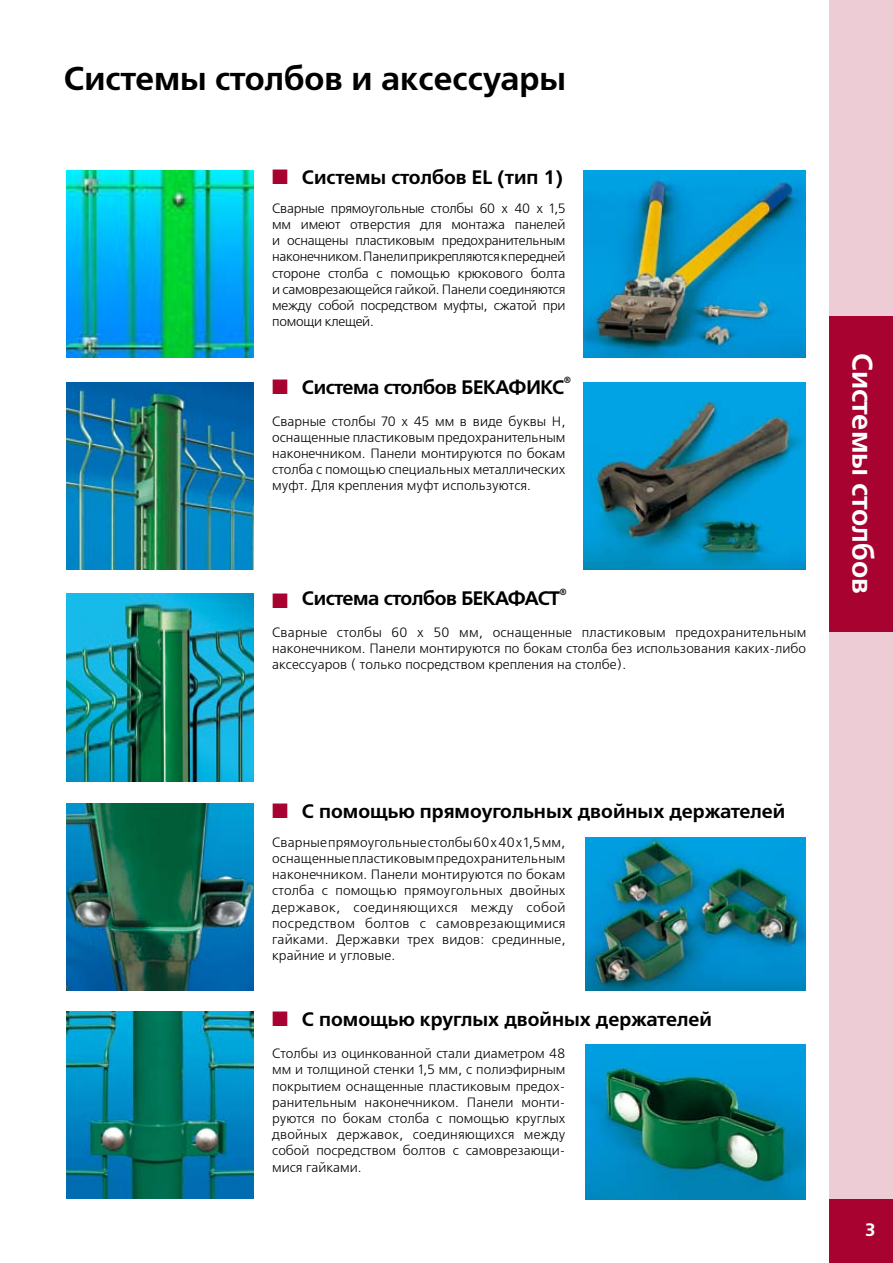
<style>
.page{position:relative;width:893px;height:1263px;background:#fff}
.page>*{position:absolute;margin:0;border:0;box-sizing:border-box;transform-origin:0 0}
.t1{font:33px "Free Set Demi Bold C";color:#000}
.t2{font:28.5px "Free Set Demi Bold C";color:#fff}
.t3{font:19.5px "Free Set Demi Bold C";color:#000}
.t4{font:19.5px "Free Set Demi Bold C";letter-spacing:-.02em;color:#000}
.t5{font:19.5px "Free Set Demi Bold C";letter-spacing:-.03em;color:#000}
.t6{font:18px "Free Set Demi Bold C";color:#fff}
.t7{font:13.5px/16.2px "Free Set C";color:#000;text-align:justify}
.t8{font:9px "Free Set Demi Bold C";color:#000}
.s1{color:#a80230}
</style>
<div class="page">
<div style="left:829px;top:0;width:64px;height:1263px;background:#eeccd6"></div>
<div style="left:829px;top:316px;width:64px;height:315px;background:#a80230"></div>
<div style="left:829px;top:1199px;width:64px;height:64px;background:#a80230"></div>
<img style="left:66px;top:170px;width:187px;height:187px">
<img style="left:66px;top:383px;width:187px;height:187px">
<img style="left:66px;top:594px;width:187px;height:187px">
<img style="left:66px;top:803px;width:187px;height:188px">
<img style="left:66px;top:1012px;width:187px;height:187px">
<img style="left:585px;top:837px;width:221px;height:154px">
<img style="left:585px;top:1044px;width:221px;height:155px">
<img style="left:584px;top:170px;width:222px;height:187px">
<img style="left:584px;top:383px;width:222px;height:187px">
<h1 class="t1" style="left:64px;top:60px;width:504px">Системы столбов и аксессуары</h1>
<h3 class="t3" style="left:272px;top:166px;width:292px"><span class="s1">■</span> Системы столбов EL (тип 1)</h3>
<p class="t7" style="left:272px;top:201px;width:295px">Сварные прямоугольные столбы 60 х 40 х 1,5 мм имеют отверстия для монтажа панелей и оснащены пластиковым предохранительным наконечником. Панели прикрепляются к передней стороне столба с помощью крюкового болта и самоврезающейся гайкой. Панели соединяются между собой посредством муфты, сжатой при помощи клещей.</p>
<h3 class="t4" style="left:272px;top:376px;width:294px"><span class="s1">■</span> Система столбов БЕКАФИКС</h3>
<p class="t8" style="left:564px;top:375px;width:9px">®</p>
<p class="t7" style="left:272px;top:413px;width:295px">Сварные столбы 70 х 45 мм в виде буквы Н , оснащенные пластиковым предохранительным наконечником. Панели монтируются по бокам столба с помощью специальных металлических муфт. Для крепления муфт используются.</p>
<h3 class="t5" style="left:272px;top:587px;width:289px"><span class="s1">■</span> Система столбов БЕКАФАСТ</h3>
<p class="t8" style="left:560px;top:586px;width:9px">®</p>
<p class="t7" style="left:272px;top:624px;width:536px">Сварные столбы 60 х 50 мм, оснащенные пластиковым предохранительным наконечником. Панели монтируются по бокам столба без использования каких-либо аксессуаров ( только посредством крепления на столбе).</p>
<h2 class="t2" style="left:879px;top:353px;width:243px;rotate:90deg">Системы столбов</h2>
<h3 class="t3" style="left:272px;top:800px;width:515px"><span class="s1">■</span> С помощью прямоугольных двойных держателей</h3>
<p class="t7" style="left:272px;top:835px;width:295px">Сварные прямоугольные столбы 60 х 40 х 1,5 мм, оснащенные пластиковым предохранительным наконечником. Панели монтируются по бокам столба с помощью прямоугольных двойных державок, соединяющихся между собой посредством болтов с самоврезающимися гайками. Державки трех видов: срединные, крайние и угловые.</p>
<h3 class="t3" style="left:272px;top:1008px;width:441px"><span class="s1">■</span> С помощью круглых двойных держателей</h3>
<p class="t7" style="left:272px;top:1046px;width:295px">Столбы из оцинкованной стали диаметром 48 мм и толщиной стенки 1,5 мм, с полиэфирным покрытием оснащенные пластиковым предох&shy;ранительным наконечником. Панели монти&shy;руются по бокам столба с помощью круглых двойных державок, соединяющихся между собой посредством болтов с самоврезающи&shy;мися гайками.</p>
<h3 class="t6" style="left:865px;top:1220px;width:13px">3</h3>
</div>
